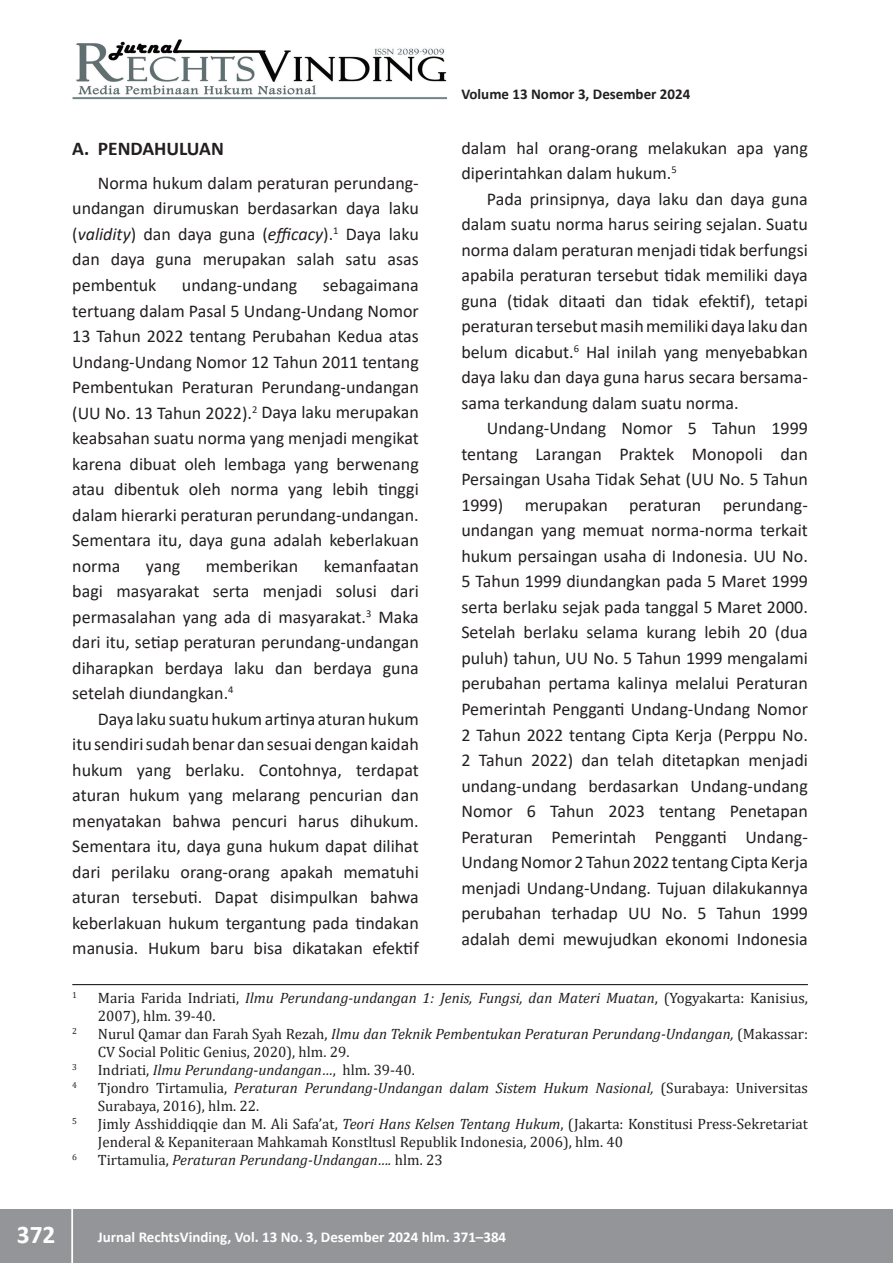
<style>
.page{position:relative;width:893px;height:1263px;background:#fff}
.page>*{position:absolute;margin:0;border:0;box-sizing:border-box;transform-origin:0 0}
.t1{font:700 25.5px "Calibri";color:#fff}
.t2{font:700 19.5px "Calibri";color:#231f20}
.t3{font:18px/25.5px "Calibri";color:#231f20;text-align:justify}
.t4{font:15px/18px "Cambria";color:#231f20}
.t5{font:italic 15px "Cambria";color:#231f20}
.t6{font:700 15px "Calibri";color:#fff}
.t7{font:700 15px "Calibri";color:#231f20}
.t8{font:8.7px "Cambria";color:#231f20}
.s1{font-style:italic}
.s2{font-style:normal}
</style>
<div class="page">
<div style="left:0;top:1209px;width:893px;height:54px;background:#939598"></div>
<hr style="left:72px;top:1206px;width:1px;height:57px;background:#fff">
<img style="left:72px;top:39px;width:375px;height:60px">
<hr style="left:72px;top:984px;width:736px;height:1px;background:#231f20">
<p class="t2" style="left:72px;top:135px;width:153px">A. PENDAHULUAN</p>
<p class="t3" style="left:72px;top:170px;width:348px;text-indent:26px">Norma hukum dalam peraturan perundang&shy;undangan dirumuskan berdasarkan daya laku (<span class="s1">validity</span>) dan daya guna (<span class="s1">efficacy</span>).<sup>1</sup> Daya laku dan daya guna merupakan salah satu asas pembentuk</p>
<p class="t3" style="left:72px;top:272px;width:348px;text-indent:250px">sebagaimana tertuang dalam Pasal 5 Undang-Undang Nomor 13 Tahun 2022 tentang Perubahan Kedua atas Undang-Undang Nomor 12 Tahun 2011 tentang Pembentukan Peraturan Perundang-undangan (UU No. 13 Tahun 2022).<sup>2</sup> Daya laku merupakan keabsahan suatu norma yang menjadi mengikat karena dibuat oleh lembaga yang berwenang atau dibentuk oleh norma yang lebih tinggi dalam hierarki peraturan perundang-undangan.<br>Sementara itu, daya guna adalah keberlakuan norma</p>
<p class="t3" style="left:182px;top:272px;width:117px">undang-undang</p>
<p class="t3" style="left:72px;top:552px;width:348px;text-indent:252px">kemanfaatan bagi masyarakat serta menjadi solusi dari permasalahan yang ada di masyarakat.<sup>3</sup> Maka dari itu, setiap peraturan perundang-undangan diharapkan berdaya laku dan berdaya guna setelah diundangkan.<sup>4</sup></p>
<p class="t3" style="left:72px;top:705px;width:348px;text-indent:26px">Daya laku suatu hukum artinya aturan hukum itu sendiri sudah benar dan sesuai dengan kaidah hukum yang berlaku. Contohnya, terdapat aturan hukum yang melarang pencurian dan menyatakan bahwa pencuri harus dihukum.<br>Sementara itu, daya guna hukum dapat dilihat dari perilaku orang-orang apakah mematuhi aturan tersebuti. Dapat disimpulkan bahwa keberlakuan hukum tergantung pada tindakan manusia. Hukum baru bisa dikatakan efektif</p>
<p class="t3" style="left:146px;top:552px;width:36px">yang</p>
<p class="t3" style="left:206px;top:552px;width:94px">memberikan</p>
<p class="t7" style="left:461px;top:84px;width:230px">Volume 13 Nomor 3, Desember 2024</p>
<p class="t3" style="left:461px;top:135px;width:348px">dalam hal orang-orang melakukan apa yang diperintahkan dalam hukum.<sup>5</sup></p>
<p class="t3" style="left:461px;top:186px;width:348px;text-indent:26px">Pada prinsipnya, daya laku dan daya guna dalam suatu norma harus seiring sejalan. Suatu norma dalam peraturan menjadi tidak berfungsi apabila peraturan tersebut tidak memiliki daya guna (tidak ditaati dan tidak efektif), tetapi peraturan tersebut masih memiliki daya laku dan belum dicabut.<sup>6</sup> Hal inilah yang menyebabkan daya laku dan daya guna harus secara bersama&shy;sama terkandung dalam suatu norma.</p>
<p class="t3" style="left:461px;top:415px;width:348px;text-indent:26px">Undang-Undang Nomor 5 Tahun 1999 tentang Larangan Praktek Monopoli dan Persaingan Usaha Tidak Sehat (UU No. 5 Tahun 1999) merupakan peraturan perundang&shy;undangan yang memuat norma-norma terkait hukum persaingan usaha di Indonesia. UU No.<br>5 Tahun 1999 diundangkan pada 5 Maret 1999 serta berlaku sejak pada tanggal 5 Maret 2000.<br>Setelah berlaku selama kurang lebih 20 (dua puluh) tahun, UU No. 5 Tahun 1999 mengalami perubahan pertama kalinya melalui Peraturan Pemerintah Pengganti Undang-Undang Nomor 2 Tahun 2022 tentang Cipta Kerja (Perppu No.<br>2 Tahun 2022) dan telah ditetapkan menjadi undang-undang berdasarkan Undang-undang Nomor 6 Tahun 2023 tentang Penetapan Peraturan Pemerintah Pengganti Undang-Undang Nomor 2 Tahun 2022 tentang Cipta Kerja menjadi Undang-Undang. Tujuan dilakukannya perubahan terhadap UU No. 5 Tahun 1999 adalah demi mewujudkan ekonomi Indonesia</p>
<p class="t8" style="left:72px;top:990px;width:6px">1</p>
<p class="t4" style="left:98px;top:989px;width:712px">Maria Farida Indriati, <span class="s1">Ilmu Perundang-undangan 1: Jenis, Fungsi, dan Materi Muatan</span>, (Yogyakarta: Kanisius,<br>2007), hlm. 39-40.</p>
<p class="t8" style="left:72px;top:1026px;width:6px">2</p>
<p class="t4" style="left:98px;top:1025px;width:712px">Nurul Qamar dan Farah Syah Rezah, <span class="s1">Ilmu dan Teknik Pembentukan Peraturan Perundang-Undangan,</span> (Makassar:<br>CV Social Politic Genius, 2020), hlm. 29.</p>
<p class="t8" style="left:72px;top:1062px;width:6px">3</p>
<p class="t5" style="left:98px;top:1059px;width:319px"><span class="s2">Indriati,</span> Ilmu Perundang<span class="s2">-</span>undangan…<span class="s2">, hlm. 39-40.</span></p>
<p class="t8" style="left:72px;top:1080px;width:6px">4</p>
<p class="t4" style="left:98px;top:1079px;width:712px">Tjondro Tirtamulia, <span class="s1">Peraturan Perundang-Undangan dalam Sistem Hukum Nasional,</span> (Surabaya: Universitas<br>Surabaya, 2016), hlm. 22.</p>
<p class="t8" style="left:72px;top:1116px;width:6px">5</p>
<p class="t4" style="left:98px;top:1115px;width:712px">Jimly Asshiddiqqie dan M. Ali Safa’at, <span class="s1">Teori Hans Kelsen Tentang Hukum</span>, (Jakarta: Konstitusi Press-Sekretariat<br>Jenderal &amp; Kepaniteraan Mahkamah Konstltusl Republik Indonesia, 2006), hlm. 40</p>
<p class="t8" style="left:72px;top:1152px;width:6px">6</p>
<p class="t5" style="left:98px;top:1149px;width:346px"><span class="s2">Tirtamulia,</span> Peraturan Perundang-Undangan…. <span class="s2">hlm. 23</span></p>
<h1 class="t1" style="left:17px;top:1216px;width:40px">372</h1>
<p class="t6" style="left:98px;top:1227px;width:410px">Jurnal RechtsVinding, Vol. 13 No. 3, Desember 2024 hlm. 371–384</p>
</div>
